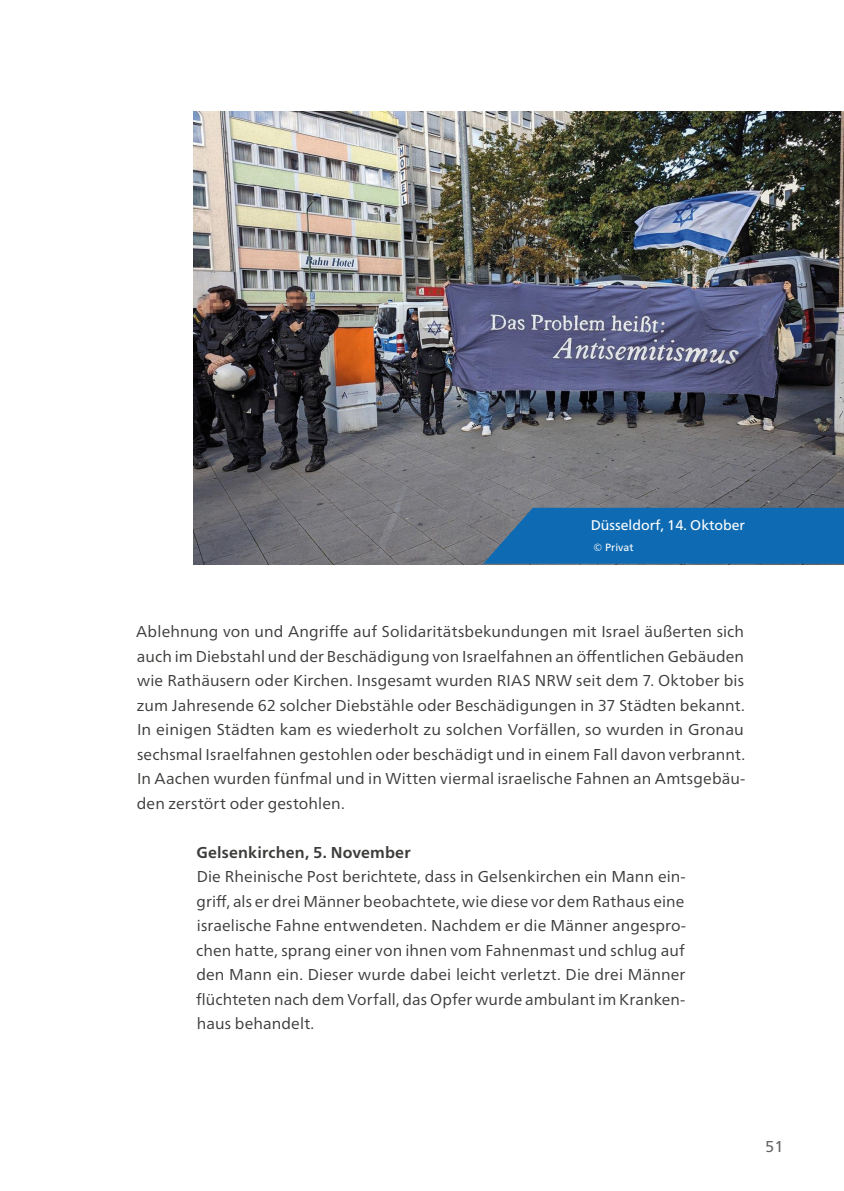
<style>
.page{position:relative;width:844px;height:1191px;background:#fff}
.page>*{position:absolute;margin:0;border:0;box-sizing:border-box;transform-origin:0 0}
.t1{font:15.75px/24.5px "Neue Frutiger World";letter-spacing:.01em;color:#3c3c3b;text-align:justify}
.t2{font:700 15.75px "Neue Frutiger World";letter-spacing:.01em;color:#3c3c3b}
.t3{font:15.75px "Neue Frutiger World";color:#646363}
.t4{font:14px "Neue Frutiger World";color:#fff}
.t5{font:10.5px "Neue Frutiger World";color:#fff}
</style>
<div class="page">
<img style="left:194px;top:111px;width:649px;height:453px">
<svg style="left:483px;top:508px;width:360px;height:55px;background:#166caf"></svg>
<p class="t4" style="left:590px;top:513px;width:156px">Düsseldorf, 14. Oktober</p>
<p class="t5" style="left:593px;top:538px;width:42px">© Privat</p>
<p class="t1" style="left:136px;top:619px;width:610px">Ablehnung von und Angriffe auf Solidaritätsbekundungen mit Israel äußerten sich auch im Diebstahl und der Beschädigung von Israelfahnen an öffentlichen Gebäuden wie Rathäusern oder Kirchen. Insgesamt wurden RIAS NRW seit dem 7. Oktober bis zum Jahresende 62 solcher Diebstähle oder Beschädigungen in 37 Städten bekannt.<br>In einigen Städten kam es wiederholt zu solchen Vorfällen, so wurden in Gronau sechsmal Israelfahnen gestohlen oder beschädigt und in einem Fall davon verbrannt.<br>In Aachen wurden fünfmal und in Witten viermal israelische Fahnen an Amtsgebäu&shy;den zerstört oder gestohlen.</p>
<p class="t2" style="left:196px;top:838px;width:215px">Gelsenkirchen, 5. November</p>
<p class="t1" style="left:196px;top:864px;width:491px">Die Rheinische Post berichtete, dass in Gelsenkirchen ein Mann ein&shy;griff, als er drei Männer beobachtete, wie diese vor dem Rathaus eine israelische Fahne entwendeten. Nachdem er die Männer angespro&shy;chen hatte, sprang einer von ihnen vom Fahnenmast und schlug auf den Mann ein. Dieser wurde dabei leicht verletzt. Die drei Männer flüchteten nach dem Vorfall, das Opfer wurde ambulant im Kranken&shy;haus behandelt.</p>
<p class="t3" style="left:764px;top:1134px;width:20px">51</p>
</div>
